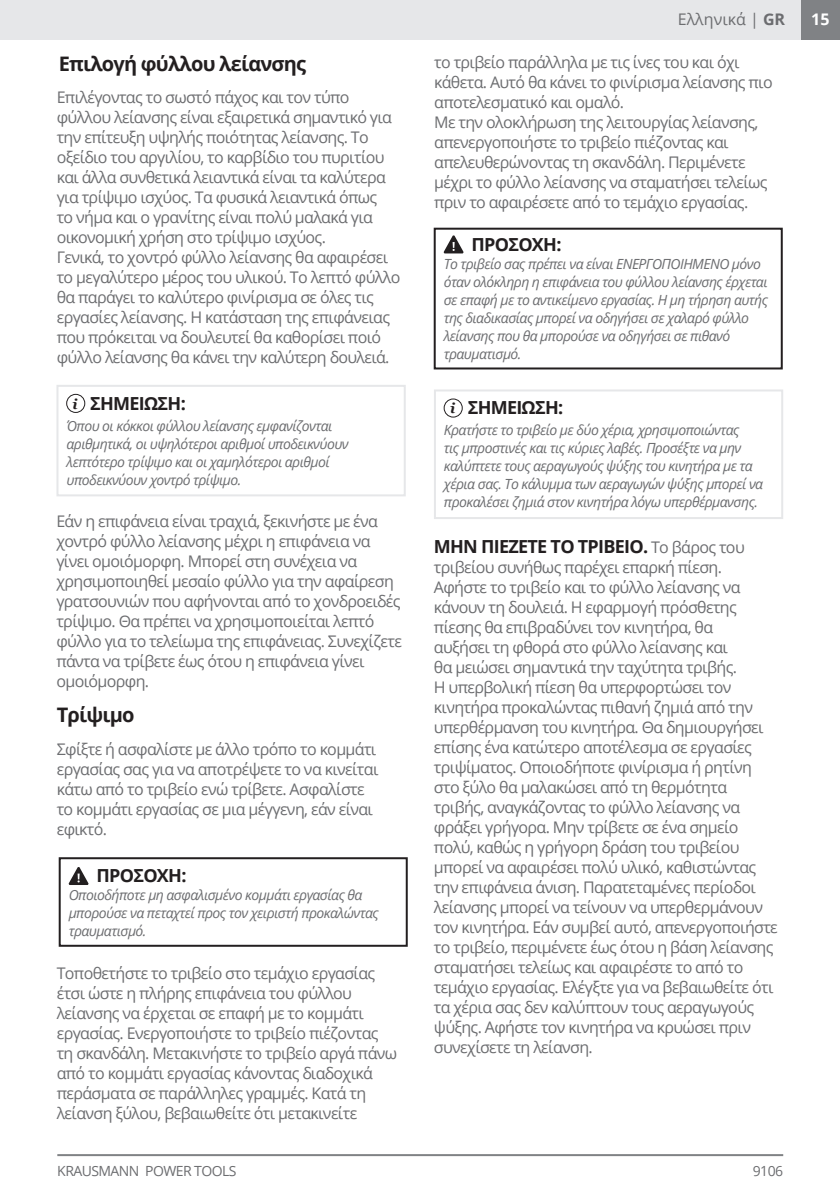
<style>
.page{position:relative;width:840px;height:1191px;background:#fff}
.page>*{position:absolute;margin:0;border:0;box-sizing:border-box;transform-origin:0 0}
.t1{font:700 20px "Open Sans";letter-spacing:-.04em;color:#231f20}
.t2{font:700 18px "Open Sans";letter-spacing:-.04em;color:#231f20}
.t3{font:16px/20px "Open Sans";letter-spacing:-.04em;color:#6c6d70}
.t4{font:16px "Open Sans";color:#6c6d70}
.t5{font:700 16px "Open Sans";color:#fff}
.t6{font:italic 700 14.2px "Georgia";color:#231f20}
.t7{font:italic 14px/18px "Open Sans";letter-spacing:-.04em;color:#6c6d70}
.t8{font:14px "Open Sans";letter-spacing:-.04em;color:#6c6d70}
.s1{font-weight:700}
.s2{font-weight:400;font-size:16px;color:#6c6d70}
</style>
<div class="page">
<div style="left:800px;top:0;width:39px;height:40px;background:#808285"></div>
<hr style="left:57px;top:1154px;width:725px;height:2px;background:#808285">
<div style="left:0;top:0;width:800px;height:40px;background:#e6e7e9"></div>
<div style="left:56px;top:385px;width:349px;height:111px;border:2px solid #e6e7e9"></div>
<div style="left:66px;top:394px;width:19px;height:19px;border:1px solid #231f20;border-radius:50%"></div>
<div style="left:59px;top:857px;width:348px;height:89px;border:2px solid #231f20"></div>
<svg style="left:68px;top:867px;width:21px;height:18px"></svg>
<div style="left:433px;top:389px;width:349px;height:130px;border:2px solid #e6e7e9"></div>
<div style="left:443px;top:398px;width:19px;height:19px;border:1px solid #231f20;border-radius:50%"></div>
<div style="left:433px;top:228px;width:349px;height:141px;border:2px solid #231f20"></div>
<svg style="left:443px;top:235px;width:20px;height:18px"></svg>
<p class="t1" style="left:59px;top:49px;width:249px">Επιλογή φύλλου λείανσης</p>
<p class="t3" style="left:57px;top:87px;width:345px">Επιλέγοντας το σωστό πάχος και τον τύπο φύλλου λείανσης είναι εξαιρετικά σημαντικό για την επίτευξη υψηλής ποιότητας λείανσης. Το οξείδιο του αργιλίου, το καρβίδιο του πυριτίου και άλλα συνθετικά λειαντικά είναι τα καλύτερα για τρίψιμο ισχύος. Τα φυσικά λειαντικά όπως<br>το νήμα και ο γρανίτης είναι πολύ μαλακά για οικονομική χρήση στο τρίψιμο ισχύος.<br>Γενικά, το χοντρό φύλλο λείανσης θα αφαιρέσει το μεγαλύτερο μέρος του υλικού. Το λεπτό φύλλο θα παράγει το καλύτερο φινίρισμα σε όλες τις εργασίες λείανσης. Η κατάσταση της επιφάνειας που πρόκειται να δουλευτεί θα καθορίσει ποιό φύλλο λείανσης θα κάνει την καλύτερη δουλειά.</p>
<p class="t2" style="left:90px;top:390px;width:97px">ΣΗΜΕΙΩΣΗ:</p>
<p class="t7" style="left:66px;top:416px;width:283px">Όπου οι κόκκοι φύλλου λείανσης εμφανίζονται αριθμητικά, οι υψηλότεροι αριθμοί υποδεικνύουν λεπτότερο τρίψιμο και οι χαμηλότεροι αριθμοί υποδεικνύουν χοντρό τρίψιμο.</p>
<p class="t6" style="left:73px;top:394px;width:7px">i</p>
<p class="t3" style="left:56px;top:510px;width:347px">Εάν η επιφάνεια είναι τραχιά, ξεκινήστε με ένα χοντρό φύλλο λείανσης μέχρι η επιφάνεια να γίνει ομοιόμορφη. Μπορεί στη συνέχεια να χρησιμοποιηθεί μεσαίο φύλλο για την αφαίρεση γρατσουνιών που αφήνονται από το χονδροειδές τρίψιμο. Θα πρέπει να χρησιμοποιείται λεπτό φύλλο για το τελείωμα της επιφάνειας. Συνεχίζετε πάντα να τρίβετε έως ότου η επιφάνεια γίνει ομοιόμορφη.</p>
<p class="t1" style="left:57px;top:700px;width:79px">Τρίψιμο</p>
<p class="t3" style="left:57px;top:739px;width:323px">Σφίξτε ή ασφαλίστε με άλλο τρόπο το κομμάτι εργασίας σας για να αποτρέψετε το να κινείται κάτω από το τριβείο ενώ τρίβετε. Ασφαλίστε το κομμάτι εργασίας σε μια μέγγενη, εάν είναι εφικτό.</p>
<p class="t2" style="left:96px;top:863px;width:91px">ΠΡΟΣΟΧΗ:</p>
<p class="t7" style="left:69px;top:885px;width:311px">Οποιοδήποτε μη ασφαλισμένο κομμάτι εργασίας θα μπορούσε να πεταχτεί προς τον χειριστή προκαλώντας τραυματισμό.</p>
<p class="t3" style="left:57px;top:962px;width:342px">Τοποθετήστε το τριβείο στο τεμάχιο εργασίας έτσι ώστε η πλήρης επιφάνεια του φύλλου λείανσης να έρχεται σε επαφή με το κομμάτι εργασίας. Ενεργοποιήστε το τριβείο πιέζοντας τη σκανδάλη. Μετακινήστε το τριβείο αργά πάνω από το κομμάτι εργασίας κάνοντας διαδοχικά περάσματα σε παράλληλες γραμμές. Κατά τη λείανση ξύλου, βεβαιωθείτε ότι μετακινείτε</p>
<p class="t4" style="left:677px;top:8px;width:109px">Ελληνικά | <span class="s1">GR</span></p>
<p class="t3" style="left:434px;top:51px;width:340px">το τριβείο παράλληλα με τις ίνες του και όχι κάθετα. Αυτό θα κάνει το φινίρισμα λείανσης πιο αποτελεσματικό και ομαλό.<br>Με την ολοκλήρωση της λειτουργίας λείανσης, απενεργοποιήστε το τριβείο πιέζοντας και απελευθερώνοντας τη σκανδάλη. Περιμένετε μέχρι το φύλλο λείανσης να σταματήσει τελείως πριν το αφαιρέσετε από το τεμάχιο εργασίας.</p>
<p class="t2" style="left:471px;top:231px;width:91px">ΠΡΟΣΟΧΗ:</p>
<p class="t7" style="left:443px;top:254px;width:326px">Το τριβείο σας πρέπει να είναι ΕΝΕΡΓΟΠΟΙΗΜΕΝΟ μόνο όταν ολόκληρη η επιφάνεια του φύλλου λείανσης έρχεται σε επαφή με το αντικείμενο εργασίας. Η μη τήρηση αυτής της διαδικασίας μπορεί να οδηγήσει σε χαλαρό φύλλο λείανσης που θα μπορούσε να οδηγήσει σε πιθανό τραυματισμό.</p>
<p class="t2" style="left:467px;top:395px;width:97px">ΣΗΜΕΙΩΣΗ:</p>
<p class="t7" style="left:443px;top:421px;width:320px">Κρατήστε το τριβείο με δύο χέρια, χρησιμοποιώντας<br>τις μπροστινές και τις κύριες λαβές. Προσέξτε να μην καλύπτετε τους αεραγωγούς ψύξης του κινητήρα με τα χέρια σας. Το κάλυμμα των αεραγωγών ψύξης μπορεί να προκαλέσει ζημιά στον κινητήρα λόγω υπερθέρμανσης.</p>
<p class="t6" style="left:450px;top:399px;width:7px">i</p>
<p class="t2" style="left:433px;top:533px;width:312px">ΜΗΝ ΠΙΕΖΕΤΕ ΤΟ ΤΡΙΒΕΙΟ. <span class="s2">Το βάρος του</span></p>
<p class="t3" style="left:433px;top:556px;width:345px">τριβείου συνήθως παρέχει επαρκή πίεση.<br>Αφήστε το τριβείο και το φύλλο λείανσης να κάνουν τη δουλειά. Η εφαρμογή πρόσθετης πίεσης θα επιβραδύνει τον κινητήρα, θα<br>αυξήσει τη φθορά στο φύλλο λείανσης και<br>θα μειώσει σημαντικά την ταχύτητα τριβής.<br>Η υπερβολική πίεση θα υπερφορτώσει τον κινητήρα προκαλώντας πιθανή ζημιά από την υπερθέρμανση του κινητήρα. Θα δημιουργήσει επίσης ένα κατώτερο αποτέλεσμα σε εργασίες τριψίματος. Οποιοδήποτε φινίρισμα ή ρητίνη στο ξύλο θα μαλακώσει από τη θερμότητα τριβής, αναγκάζοντας το φύλλο λείανσης να φράξει γρήγορα. Μην τρίβετε σε ένα σημείο πολύ, καθώς η γρήγορη δράση του τριβείου μπορεί να αφαιρέσει πολύ υλικό, καθιστώντας την επιφάνεια άνιση. Παρατεταμένες περίοδοι λείανσης μπορεί να τείνουν να υπερθερμάνουν τον κινητήρα. Εάν συμβεί αυτό, απενεργοποιήστε το τριβείο, περιμένετε έως ότου η βάση λείανσης σταματήσει τελείως και αφαιρέστε το από το τεμάχιο εργασίας. Ελέγξτε για να βεβαιωθείτε ότι τα χέρια σας δεν καλύπτουν τους αεραγωγούς ψύξης. Αφήστε τον κινητήρα να κρυώσει πριν συνεχίσετε τη λείανση.</p>
<p class="t8" style="left:57px;top:1161px;width:181px">KRAUSMANN POWER TOOLS</p>
<p class="t8" style="left:752px;top:1161px;width:32px">9106</p>
<p class="t5" style="left:810px;top:8px;width:20px">15</p>
</div>
